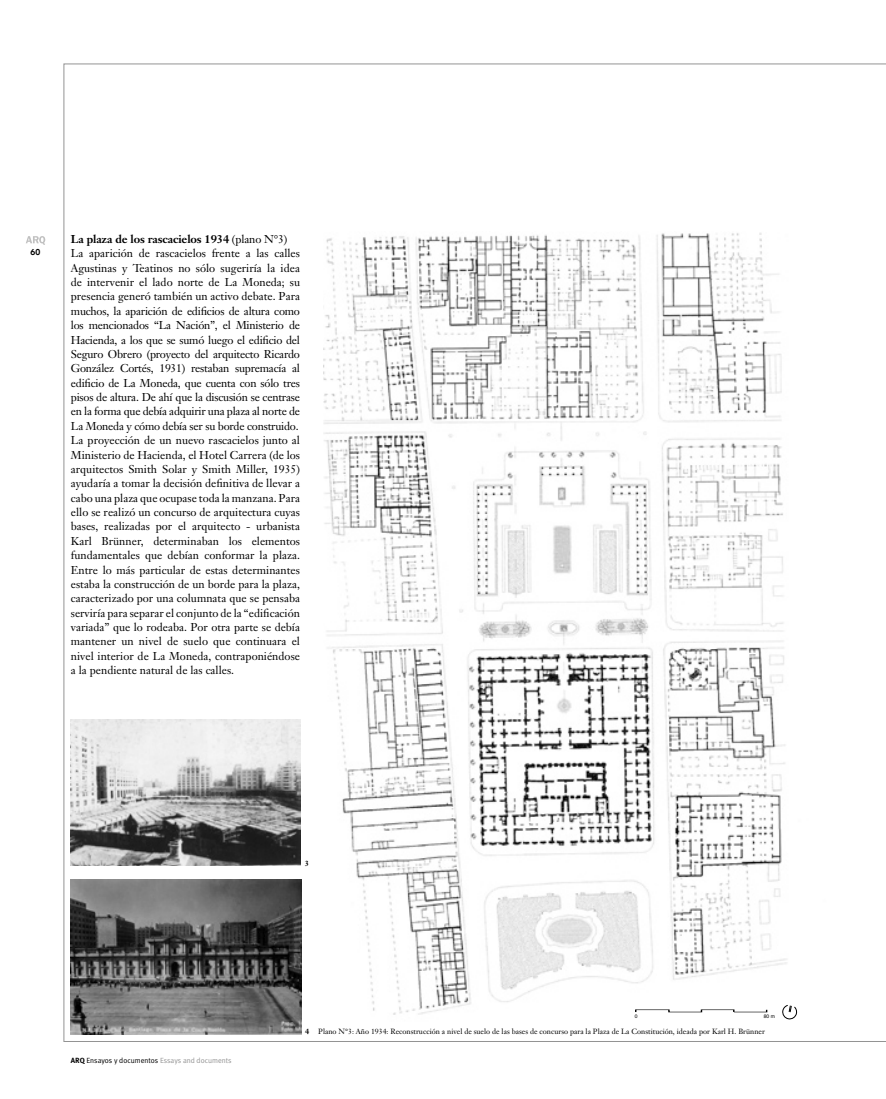
<style>
.page{position:relative;width:886px;height:1099px;background:#fff}
.page>*{position:absolute;margin:0;border:0;box-sizing:border-box;transform-origin:0 0}
.Body_Text_2{font:11.25px/14.4px "Janson Text";color:#000;text-align:justify}
.heading_2{font:11.25px/14.4px "Janson Text";letter-spacing:-.02em;color:#000;text-align:justify}
.heading_2-2{font:700 11.25px "Janson Text";letter-spacing:-.01em;color:#000}
.t1{font:600 8.75px "Itc Kabel";color:#000}
.footnote_text{font:7.5px "Janson Text";color:#000}
.t2{font:7.5px "Meta Plus Normal";color:#000}
.NUMERO_DE_FOTO{font:700 7.5px "Janson Text";color:#000}
.Ficha_tec{font:5px "Helvetica";color:#000}
.s1{font-weight:400}
.s2{font-family:"Meta Plus";font-weight:700}
.s3{color:#939393}
</style>
<div class="page">
<svg style="left:26px;top:236px;width:20px;height:9px"></svg>
<img style="left:71px;top:719px;width:229px;height:146px">
<img style="left:324px;top:233px;width:463px;height:782px">
<img style="left:71px;top:879px;width:230px;height:155px">
<svg style="left:781px;top:1004px;width:17px;height:16px"></svg>
<svg style="left:635px;top:1009px;width:132px;height:3px"></svg>
<p class="t1" style="left:31px;top:246px;width:11px">60</p>
<p class="heading_2-2" style="left:71px;top:232px;width:218px">La plaza de los rascacielos 1934 <span class="s1">(plano N°3)</span></p>
<p class="heading_2" style="left:71px;top:246px;width:231px">La aparición de rascacielos frente a las calles Agustinas y Teatinos no sólo sugeriría la idea de intervenir el lado norte de La Moneda; su presencia generó también un activo debate. Para muchos, la aparición de edificios de altura como los mencionados “La Nación”, el Ministerio de Hacienda, a los que se sumó luego el edificio del Seguro Obrero (proyecto del arquitecto Ricardo González Cortés, 1931) restaban supremacía al edificio de La Moneda, que cuenta con sólo tres pisos de altura. De ahí que la discusión se centrase en la forma que debía adquirir una plaza al norte de La Moneda y cómo debía ser su borde construido.</p>
<p class="Body_Text_2" style="left:71px;top:433px;width:231px">La proyección de un nuevo rascacielos junto al Ministerio de Hacienda, el Hotel Carrera (de los arquitectos Smith Solar y Smith Miller, 1935) ayudaría a tomar la decisión definitiva de llevar a cabo una plaza que ocupase toda la manzana. Para ello se realizó un concurso de arquitectura cuyas bases, realizadas por el arquitecto - urbanista Karl Brünner, determinaban los elementos fundamentales que debían conformar la plaza.<br>Entre lo más particular de estas determinantes estaba la construcción de un borde para la plaza, caracterizado por una columnata que se pensaba serviría para separar el conjunto de la “edificación variada” que lo rodeaba. Por otra parte se debía mantener un nivel de suelo que continuara el nivel interior de La Moneda, contraponiéndose a la pendiente natural de las calles.</p>
<p class="t2" style="left:71px;top:1056px;width:162px"><span class="s2">ARQ</span> Ensayos y documentos <span class="s3">Essays and documents</span></p>
<p class="NUMERO_DE_FOTO" style="left:305px;top:858px;width:6px">3</p>
<p class="Ficha_tec" style="left:635px;top:1012px;width:4px">0</p>
<p class="Ficha_tec" style="left:764px;top:1012px;width:13px">80 m</p>
<p class="NUMERO_DE_FOTO" style="left:305px;top:1026px;width:6px">4</p>
<p class="footnote_text" style="left:318px;top:1026px;width:448px">Plano N°3: Año 1934: Reconstrucción a nivel de suelo de las bases de concurso para la Plaza de La Constitución, ideada por Karl H. Brünner</p>
</div>
